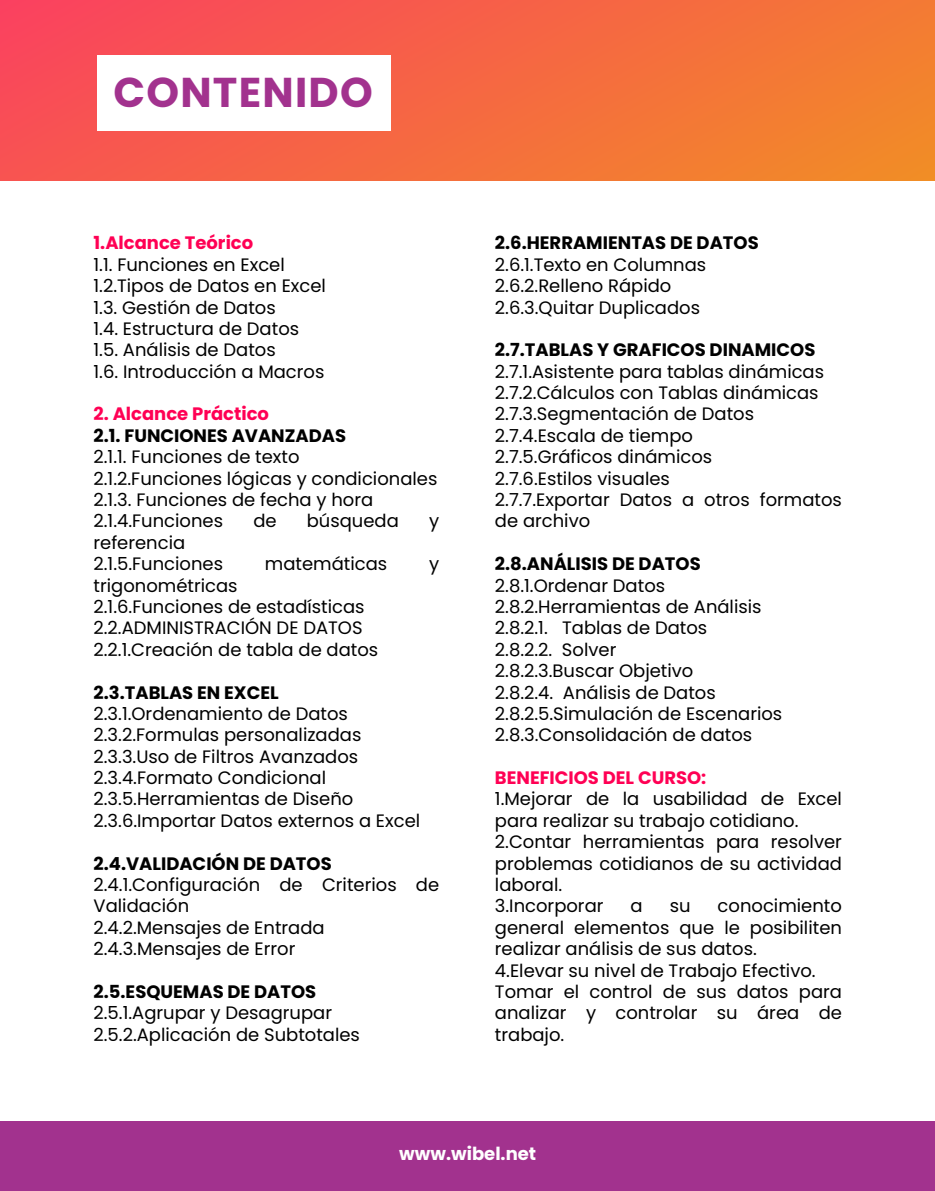
<style>
.page{position:relative;width:935px;height:1191px;background:#fff}
.page>*{position:absolute;margin:0;border:0;box-sizing:border-box;transform-origin:0 0}
.t1{font:700 41.55px "Poppins";letter-spacing:.03em;color:#a2328e}
.t2{font:18px/21.3px "Poppins";color:#000}
.t3{font:700 18px "Poppins";color:#000}
.t4{font:700 18px "Poppins";color:#ff0054}
.t5{font:700 18px "Poppins";color:#fff}
</style>
<div class="page">
<div style="left:1px;top:0;width:934px;height:181px;background:linear-gradient(to right,#f94c5c,#f2842c)"></div>
<div style="left:0;top:1121px;width:935px;height:69px;background:#a2328e"></div>
<div style="left:97px;top:55px;width:294px;height:75px;background:#fff"></div>
<p class="t1" style="left:113px;top:64px;width:261px">CONTENIDO</p>
<p class="t4" style="left:94px;top:230px;width:161px">1.Alcance Teórico</p>
<p class="t2" style="left:94px;top:254px;width:193px">1.1. Funciones en Excel</p>
<p class="t2" style="left:94px;top:275px;width:234px">1.2.Tipos de Datos en Excel</p>
<p class="t2" style="left:94px;top:296px;width:184px">1.3. Gestión de Datos</p>
<p class="t2" style="left:94px;top:318px;width:207px">1.4. Estructura de Datos</p>
<p class="t2" style="left:94px;top:339px;width:184px">1.5. Análisis de Datos</p>
<p class="t2" style="left:94px;top:360px;width:232px">1.6. Introducción a Macros</p>
<p class="t4" style="left:94px;top:401px;width:177px">2. Alcance Práctico</p>
<p class="t3" style="left:94px;top:423px;width:254px">2.1. FUNCIONES AVANZADAS</p>
<p class="t2" style="left:94px;top:446px;width:208px">2.1.1. Funciones de texto</p>
<p class="t2" style="left:94px;top:467px;width:345px">2.1.2.Funciones lógicas y condicionales</p>
<p class="t2" style="left:94px;top:489px;width:281px">2.1.3. Funciones de fecha y hora</p>
<p class="t2" style="left:94px;top:510px;width:131px">2.1.4.Funciones</p>
<p class="t2" style="left:253px;top:510px;width:25px">de</p>
<p class="t2" style="left:307px;top:510px;width:94px">búsqueda</p>
<p class="t2" style="left:429px;top:510px;width:12px">y</p>
<p class="t2" style="left:94px;top:531px;width:93px">referencia</p>
<p class="t2" style="left:94px;top:553px;width:131px">2.1.5.Funciones</p>
<p class="t2" style="left:265px;top:553px;width:124px">matemáticas</p>
<p class="t2" style="left:429px;top:553px;width:12px">y</p>
<p class="t2" style="left:94px;top:574px;width:146px">trigonométricas</p>
<p class="t2" style="left:94px;top:596px;width:273px">2.1.6.Funciones de estadísticas</p>
<p class="t2" style="left:94px;top:617px;width:270px">2.2.ADMINISTRACIÓN DE DATOS</p>
<p class="t2" style="left:94px;top:638px;width:286px">2.2.1.Creación de tabla de datos</p>
<p class="t3" style="left:94px;top:679px;width:187px">2.3.TABLAS EN EXCEL</p>
<p class="t2" style="left:94px;top:702px;width:256px">2.3.1.Ordenamiento de Datos</p>
<p class="t2" style="left:94px;top:724px;width:269px">2.3.2.Formulas personalizadas</p>
<p class="t2" style="left:94px;top:745px;width:266px">2.3.3.Uso de Filtros Avanzados</p>
<p class="t2" style="left:94px;top:767px;width:234px">2.3.4.Formato Condicional</p>
<p class="t2" style="left:94px;top:788px;width:261px">2.3.5.Herramientas de Diseño</p>
<p class="t2" style="left:94px;top:809px;width:328px">2.3.6.Importar Datos externos a Excel</p>
<p class="t3" style="left:94px;top:850px;width:240px">2.4.VALIDACIÓN DE DATOS</p>
<p class="t2" style="left:94px;top:873px;width:347px">2.4.1.Configuración de Criterios de<br>Validación</p>
<p class="t2" style="left:94px;top:916px;width:233px">2.4.2.Mensajes de Entrada</p>
<p class="t2" style="left:94px;top:938px;width:203px">2.4.3.Mensajes de Error</p>
<p class="t3" style="left:94px;top:978px;width:224px">2.5.ESQUEMAS DE DATOS</p>
<p class="t2" style="left:94px;top:1002px;width:240px">2.5.1.Agrupar y Desagrupar</p>
<p class="t2" style="left:94px;top:1023px;width:268px">2.5.2.Aplicación de Subtotales</p>
<p class="t3" style="left:495px;top:230px;width:265px">2.6.HERRAMIENTAS DE DATOS</p>
<p class="t2" style="left:495px;top:254px;width:213px">2.6.1.Texto en Columnas</p>
<p class="t2" style="left:495px;top:275px;width:178px">2.6.2.Relleno Rápido</p>
<p class="t2" style="left:495px;top:296px;width:207px">2.6.3.Quitar Duplicados</p>
<p class="t3" style="left:495px;top:337px;width:322px">2.7.TABLAS Y GRAFICOS DINAMICOS</p>
<p class="t2" style="left:495px;top:360px;width:331px">2.7.1.Asistente para tablas dinámicas</p>
<p class="t2" style="left:495px;top:382px;width:325px">2.7.2.Cálculos con Tablas dinámicas</p>
<p class="t2" style="left:495px;top:403px;width:261px">2.7.3.Segmentación de Datos</p>
<p class="t2" style="left:495px;top:425px;width:200px">2.7.4.Escala de tiempo</p>
<p class="t2" style="left:495px;top:446px;width:219px">2.7.5.Gráficos dinámicos</p>
<p class="t2" style="left:495px;top:467px;width:176px">2.7.6.Estilos visuales</p>
<p class="t2" style="left:495px;top:489px;width:348px">2.7.7.Exportar Datos a otros formatos de archivo</p>
<p class="t3" style="left:495px;top:551px;width:207px">2.8.ANÁLISIS DE DATOS</p>
<p class="t2" style="left:495px;top:574px;width:172px">2.8.1.Ordenar Datos</p>
<p class="t2" style="left:495px;top:596px;width:268px">2.8.2.Herramientas de Análisis</p>
<p class="t2" style="left:495px;top:617px;width:214px">2.8.2.1. Tablas de Datos</p>
<p class="t2" style="left:495px;top:638px;width:123px">2.8.2.2. Solver</p>
<p class="t2" style="left:495px;top:660px;width:200px">2.8.2.3.Buscar Objetivo</p>
<p class="t2" style="left:495px;top:681px;width:222px">2.8.2.4. Análisis de Datos</p>
<p class="t2" style="left:495px;top:702px;width:289px">2.8.2.5.Simulación de Escenarios</p>
<p class="t2" style="left:495px;top:724px;width:259px">2.8.3.Consolidación de datos</p>
<p class="t4" style="left:495px;top:765px;width:213px">BENEFICIOS DEL CURSO:</p>
<p class="t2" style="left:495px;top:788px;width:348px">1.Mejorar de la usabilidad de Excel para realizar su trabajo cotidiano.</p>
<p class="t2" style="left:495px;top:831px;width:348px;text-align:justify">2.Contar herramientas para resolver problemas cotidianos de su actividad laboral.</p>
<p class="t2" style="left:495px;top:895px;width:110px">3.Incorporar</p>
<p class="t2" style="left:630px;top:895px;width:14px">a</p>
<p class="t2" style="left:670px;top:895px;width:22px">su</p>
<p class="t2" style="left:495px;top:895px;width:348px;text-align:justify;text-indent:223px">conocimiento general elementos que le posibiliten realizar análisis de sus datos.</p>
<p class="t2" style="left:495px;top:959px;width:322px">4.Elevar su nivel de Trabajo Efectivo.</p>
<p class="t2" style="left:495px;top:980px;width:348px;text-align:justify">Tomar el control de sus datos para analizar y controlar su área de trabajo.</p>
<p class="t5" style="left:399px;top:1140px;width:138px">www.wibel.net</p>
</div>
